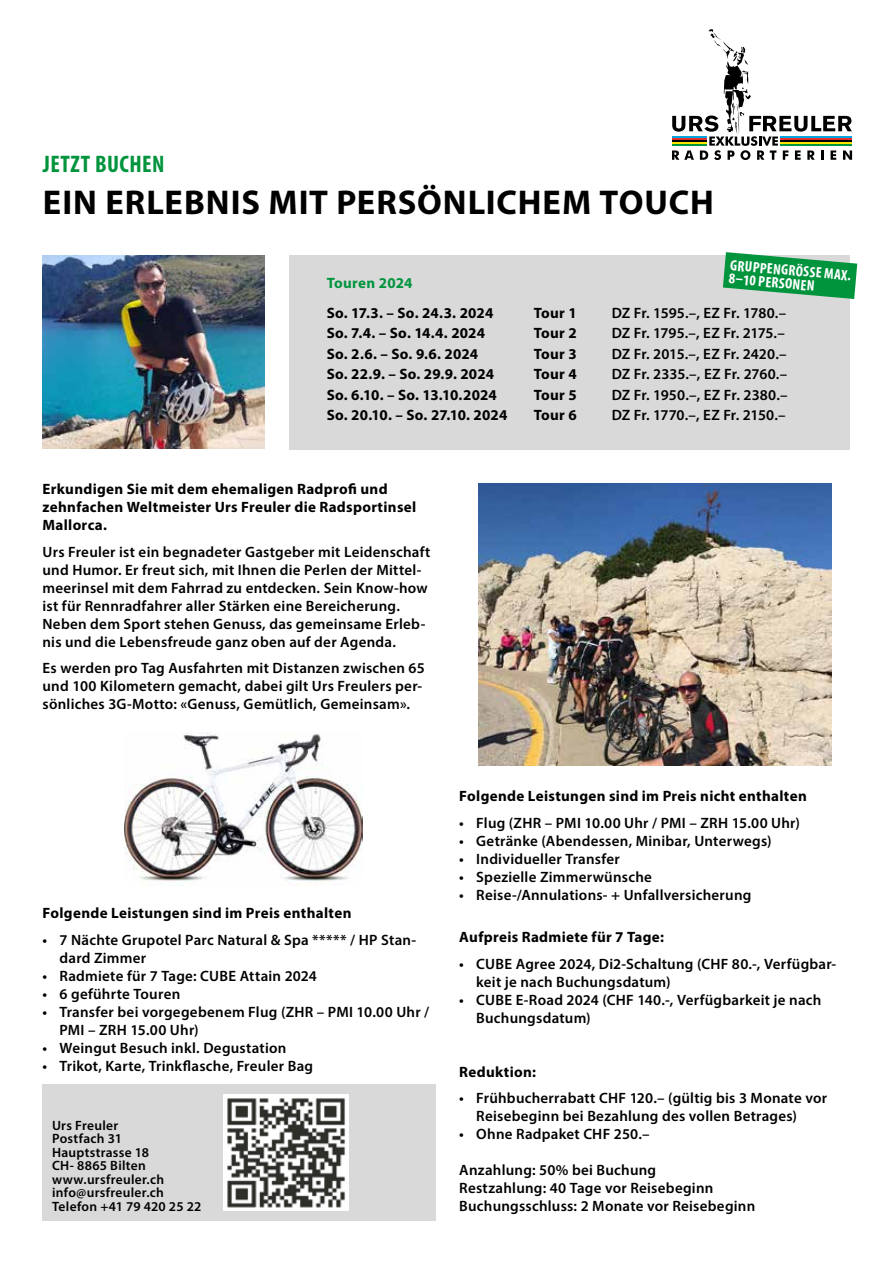
<style>
.page{position:relative;width:893px;height:1263px;background:#fff}
.page>*{position:absolute;margin:0;border:0;box-sizing:border-box;transform-origin:0 0}
.t1{font:700 34.5px "Myriad Pro";letter-spacing:.025em;color:#000}
.t2{font:700 condensed 24px "Myriad Pro";letter-spacing:.02em;color:#00943d}
.t3{font:600 15px/18px "Myriad Pro";letter-spacing:.015em;color:#000}
.t4{font:700 15px/18px "Myriad Pro";letter-spacing:.02em;color:#000}
.t5{font:600 15px "Myriad Pro";letter-spacing:-.005em;color:#000}
.t6{font:700 condensed 15px/13.5px "Myriad Pro";color:#fff}
.t7{font:600 15px "Myriad Pro";letter-spacing:-.01em;color:#000}
.t8{font:700 15px "Myriad Pro";letter-spacing:.02em;color:#00943d}
.t9{font:600 13.5px/13.5px "Myriad Pro";letter-spacing:.02em;color:#000}
</style>
<div class="page">
<div style="left:43px;top:1084px;width:393px;height:136px;background:#d9d9d9"></div>
<div style="left:289px;top:255px;width:560px;height:194px;background:#d9d9d9"></div>
<img style="left:224px;top:1094px;width:124px;height:117px">
<img style="left:124px;top:732px;width:238px;height:153px">
<img style="left:478px;top:483px;width:353px;height:282px">
<img style="left:43px;top:255px;width:222px;height:194px">
<svg style="left:672px;top:29px;width:180px;height:131px"></svg>
<svg style="left:723px;top:252px;width:134px;height:47px"></svg>
<h2 class="t2" style="left:43px;top:149px;width:123px">JETZT BUCHEN</h2>
<h1 class="t1" style="left:43px;top:180px;width:672px">EIN ERLEBNIS MIT PERSÖNLICHEM TOUCH</h1>
<p class="t6" style="left:731px;top:258px;width:123px;rotate:5deg">GRUPPENGRÖSSE MAX.<br>8–10 PERSONEN</p>
<p class="t8" style="left:327px;top:273px;width:87px">Touren 2024</p>
<p class="t4" style="left:327px;top:303px;width:168px">So. 17.3. – So. 24.3. 2024</p>
<p class="t4" style="left:534px;top:303px;width:45px">Tour 1</p>
<p class="t5" style="left:612px;top:303px;width:176px">DZ Fr. 1595.–, EZ Fr. 1780.–</p>
<p class="t4" style="left:327px;top:324px;width:160px">So. 7.4. – So. 14.4. 2024</p>
<p class="t4" style="left:534px;top:324px;width:45px">Tour 2</p>
<p class="t7" style="left:612px;top:324px;width:175px">DZ Fr. 1795.–, EZ Fr. 2175.–</p>
<p class="t4" style="left:327px;top:344px;width:153px">So. 2.6. – So. 9.6. 2024</p>
<p class="t4" style="left:534px;top:344px;width:45px">Tour 3</p>
<p class="t5" style="left:612px;top:344px;width:176px">DZ Fr. 2015.–, EZ Fr. 2420.–</p>
<p class="t4" style="left:327px;top:365px;width:169px">So. 22.9. – So. 29.9. 2024</p>
<p class="t4" style="left:534px;top:365px;width:45px">Tour 4</p>
<p class="t5" style="left:612px;top:365px;width:177px">DZ Fr. 2335.–, EZ Fr. 2760.–</p>
<p class="t4" style="left:327px;top:385px;width:172px">So. 6.10. – So. 13.10.2024</p>
<p class="t4" style="left:534px;top:385px;width:45px">Tour 5</p>
<p class="t3" style="left:612px;top:385px;width:178px">DZ Fr. 1950.–, EZ Fr. 2380.–</p>
<p class="t4" style="left:327px;top:406px;width:182px">So. 20.10. – So. 27.10. 2024</p>
<p class="t4" style="left:534px;top:406px;width:45px">Tour 6</p>
<p class="t5" style="left:612px;top:406px;width:175px">DZ Fr. 1770.–, EZ Fr. 2150.–</p>
<p class="t4" style="left:43px;top:480px;width:375px">Erkundigen Sie mit dem ehemaligen Radprofi und zehnfachen Weltmeister Urs Freuler die Radsportinsel<br>Mallorca.</p>
<p class="t3" style="left:43px;top:542px;width:389px">Urs Freuler ist ein begnadeter Gastgeber mit Leidenschaft und Humor. Er freut sich, mit Ihnen die Perlen der Mittel&shy;meerinsel mit dem Fahrrad zu entdecken. Sein Know-how ist für Rennradfahrer aller Stärken eine Bereicherung.<br>Neben dem Sport stehen Genuss, das gemeinsame Erleb&shy;nis und die Lebensfreude ganz oben auf der Agenda.</p>
<p class="t3" style="left:43px;top:659px;width:384px">Es werden pro Tag Ausfahrten mit Distanzen zwischen 65 und 100 Kilometern gemacht, dabei gilt Urs Freulers per&shy;sönliches 3G-Motto: «Genuss, Gemütlich, Gemeinsam».</p>
<p class="t4" style="left:43px;top:903px;width:310px">Folgende Leistungen sind im Preis enthalten</p>
<p class="t3" style="left:60px;top:930px;width:358px;text-indent:-17px">• 7 Nächte Grupotel Parc Natural &amp; Spa ***** / HP Stan&shy;dard Zimmer</p>
<p class="t3" style="left:43px;top:966px;width:276px">• Radmiete für 7 Tage: CUBE Attain 2024</p>
<p class="t3" style="left:43px;top:984px;width:139px">• 6 geführte Touren</p>
<p class="t3" style="left:60px;top:1002px;width:371px;text-indent:-17px">• Transfer bei vorgegebenem Flug (ZHR – PMI 10.00 Uhr /<br>PMI – ZRH 15.00 Uhr)</p>
<p class="t3" style="left:43px;top:1038px;width:245px">• Weingut Besuch inkl. Degustation</p>
<p class="t3" style="left:43px;top:1056px;width:272px">• Trikot, Karte, Trinkflasche, Freuler Bag</p>
<p class="t9" style="left:52px;top:1118px;width:151px">Urs Freuler<br>Postfach 31<br>Hauptstrasse 18<br>CH- 8865 Bilten www.ursfreuler.ch info@ursfreuler.ch<br>Telefon +41 79 420 25 22</p>
<p class="t4" style="left:459px;top:787px;width:349px">Folgende Leistungen sind im Preis nicht enthalten</p>
<p class="t3" style="left:459px;top:813px;width:342px">• Flug (ZHR – PMI 10.00 Uhr / PMI – ZRH 15.00 Uhr)</p>
<p class="t3" style="left:459px;top:831px;width:314px">• Getränke (Abendessen, Minibar, Unterwegs)</p>
<p class="t3" style="left:459px;top:849px;width:162px">• Individueller Transfer</p>
<p class="t3" style="left:459px;top:867px;width:194px">• Spezielle Zimmerwünsche</p>
<p class="t3" style="left:459px;top:885px;width:294px">• Reise-/Annulations- + Unfallversicherung</p>
<p class="t4" style="left:459px;top:928px;width:206px">Aufpreis Radmiete für 7 Tage:</p>
<p class="t3" style="left:476px;top:954px;width:362px;text-indent:-17px">• CUBE Agree 2024, Di2-Schaltung (CHF 80.-, Verfügbar&shy;keit je nach Buchungsdatum)</p>
<p class="t3" style="left:476px;top:990px;width:347px;text-indent:-17px">• CUBE E-Road 2024 (CHF 140.-, Verfügbarkeit je nach<br>Buchungsdatum)</p>
<p class="t4" style="left:459px;top:1062px;width:78px">Reduktion:</p>
<p class="t3" style="left:476px;top:1089px;width:352px;text-indent:-17px">• Frühbucherrabatt CHF 120.– (gültig bis 3 Monate vor<br>Reisebeginn bei Bezahlung des vollen Betrages)</p>
<p class="t3" style="left:459px;top:1125px;width:192px">• Ohne Radpaket CHF 250.–</p>
<p class="t3" style="left:459px;top:1161px;width:298px">Anzahlung: 50% bei Buchung<br>Restzahlung: 40 Tage vor Reisebeginn<br>Buchungsschluss: 2 Monate vor Reisebeginn</p>
</div>
